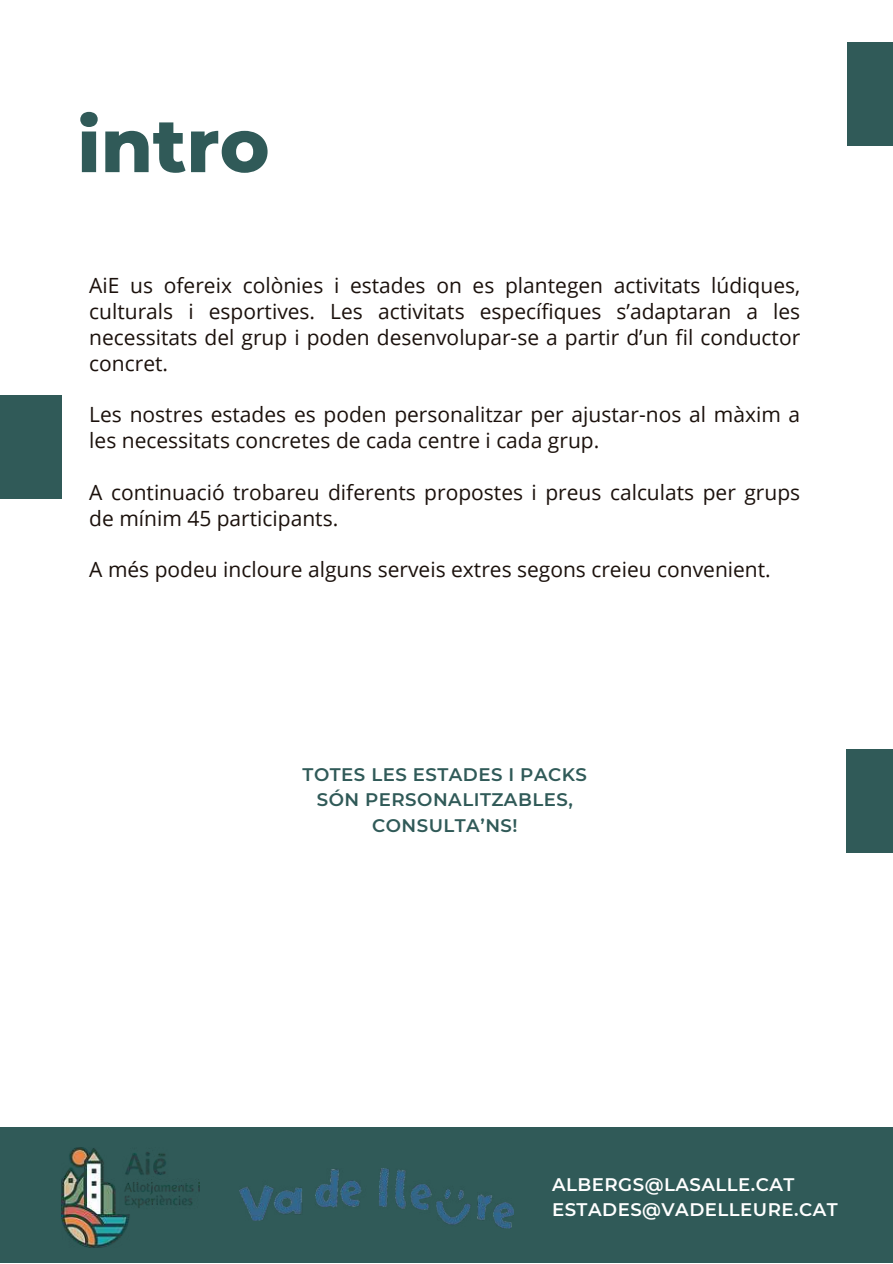
<style>
.page{position:relative;width:893px;height:1264px;background:#fff}
.page>*{position:absolute;margin:0;border:0;box-sizing:border-box;transform-origin:0 0}
.t1{font:800 75px "Montserrat";color:#305a58}
.t2{font:21px/25.8px "Open Sans";color:#1b110c}
.t3{font:600 18.15px/25.8px "Montserrat";letter-spacing:.025em;color:#305a58;text-align:center}
.t4{font:600 18.15px/25.8px "Montserrat";letter-spacing:.025em;color:#fff}
</style>
<div class="page">
<div style="left:0;top:395px;width:62px;height:104px;background:#305a58"></div>
<div style="left:0;top:1126px;width:892px;height:136px;background:#305a58"></div>
<div style="left:846px;top:42px;width:46px;height:104px;background:#305a58"></div>
<div style="left:846px;top:749px;width:46px;height:104px;background:#305a58"></div>
<img style="left:62px;top:1147px;width:138px;height:100px">
<img style="left:240px;top:1168px;width:273px;height:60px">
<h1 class="t1" style="left:77px;top:99px;width:194px">intro</h1>
<p class="t2" style="left:89px;top:272px;width:712px;text-align:justify">AiE us ofereix colònies i estades on es plantegen activitats lúdiques, culturals i esportives. Les activitats específiques s’adaptaran a les necessitats del grup i poden desenvolupar-se a partir d’un fil conductor concret.</p>
<p class="t2" style="left:89px;top:401px;width:712px">Les nostres estades es poden personalitzar per ajustar-nos al màxim a les necessitats concretes de cada centre i cada grup.</p>
<p class="t2" style="left:89px;top:479px;width:712px">A continuació trobareu diferents propostes i preus calculats per grups de mínim 45 participants.</p>
<p class="t2" style="left:89px;top:556px;width:683px">A més podeu incloure alguns serveis extres segons creieu convenient.</p>
<p class="t3" style="left:302px;top:761px;width:286px">TOTES LES ESTADES I PACKS<br>SÓN PERSONALITZABLES,<br>CONSULTA’NS!</p>
<p class="t4" style="left:552px;top:1171px;width:287px">ALBERGS@LASALLE.CAT<br>ESTADES@VADELLEURE.CAT</p>
</div>
